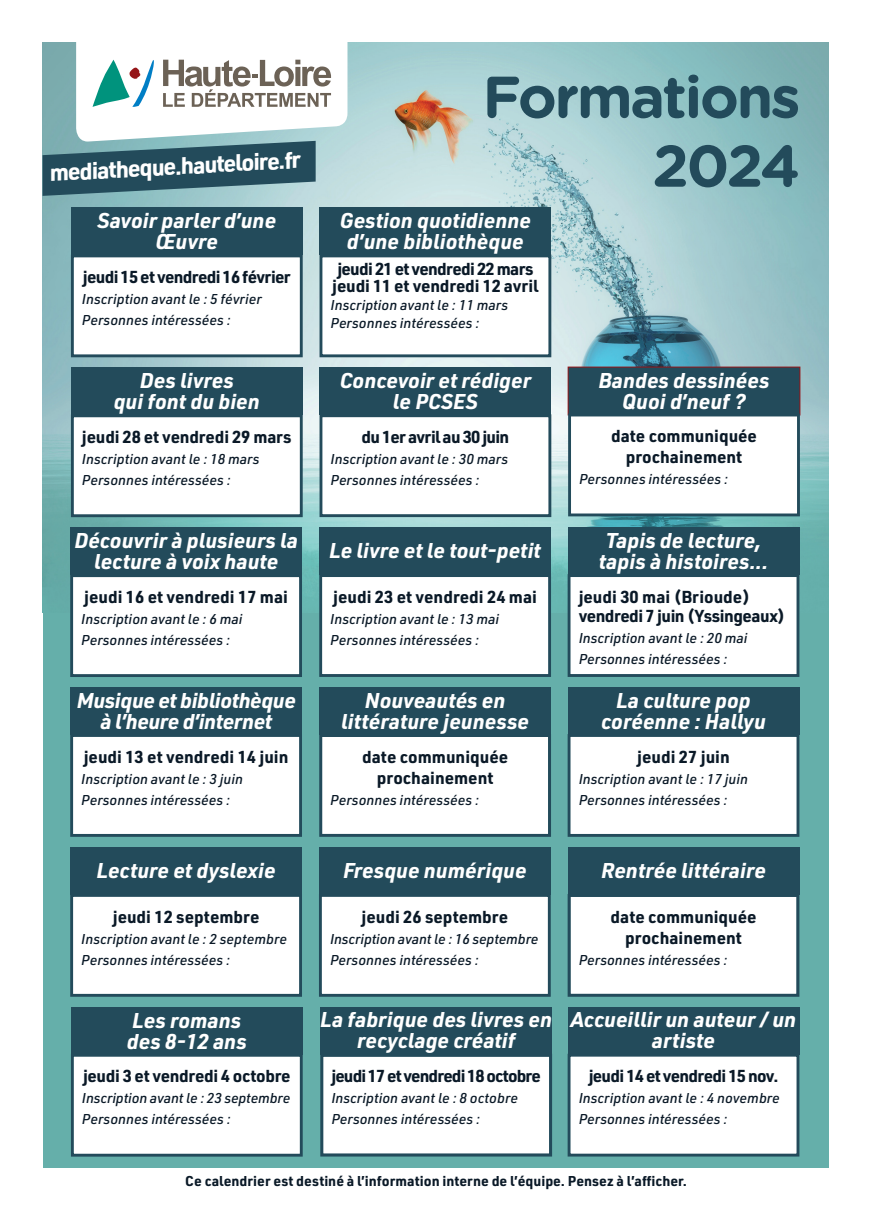
<style>
.page{position:relative;width:871px;height:1219px;background:#fff}
.page>*{position:absolute;margin:0;border:0;box-sizing:border-box;transform-origin:0 0}
.t1{font:700 58.8px/68.9px "Gotham Rounded";letter-spacing:-.04em;color:#234b5b;text-align:right}
.t2{font:700 23.3px "URWDIN";color:#fff}
.t3{font:italic 700 21px/21px "URWDIN";color:#fff;text-align:center}
.t4{font:italic 700 21px/21px "URWDIN";letter-spacing:-.02em;color:#fff;text-align:center}
.t5{font:700 17px/21px "URWDIN";color:#0a1927;text-align:center}
.t6{font:700 17px/17px "URWDIN";letter-spacing:-.02em;color:#0a1927}
.t7{font:700 17px "URWDIN";letter-spacing:-.04em;color:#0a1927}
.t8{font:700 17px/19px "URWDIN";letter-spacing:-.025em;color:#0a1927}
.t9{font:700 17px "URWDIN";letter-spacing:-.05em;color:#0a1927}
.t10{font:italic 500 14px/21px "URWDIN";color:#0a1927}
.t11{font:700 14px "URWDIN";color:#0a1927}
</style>
<div class="page">
<div style="left:43px;top:43px;width:785px;height:1125px;background:#65afaa"></div>
<img style="left:43px;top:43px;width:785px;height:569px">
<div style="left:71px;top:207px;width:231px;height:48px;background:#234b5b"></div>
<div style="left:72px;top:256px;width:229px;height:100px;background:#fff"></div>
<div style="left:71px;top:254px;width:231px;height:103px;border:3px solid #234b5b"></div>
<div style="left:71px;top:367px;width:231px;height:48px;background:#234b5b"></div>
<div style="left:72px;top:416px;width:229px;height:100px;background:#fff"></div>
<div style="left:71px;top:414px;width:231px;height:103px;border:3px solid #234b5b"></div>
<div style="left:319px;top:527px;width:232px;height:48px;background:#234b5b"></div>
<div style="left:72px;top:576px;width:228px;height:100px;background:#fff"></div>
<div style="left:70px;top:574px;width:232px;height:103px;border:3px solid #234b5b"></div>
<div style="left:567px;top:527px;width:232px;height:48px;background:#234b5b"></div>
<div style="left:569px;top:576px;width:228px;height:99px;background:#fff"></div>
<div style="left:567px;top:574px;width:232px;height:103px;border:3px solid #234b5b"></div>
<div style="left:319px;top:207px;width:232px;height:48px;background:#234b5b"></div>
<div style="left:321px;top:256px;width:228px;height:100px;background:#fff"></div>
<div style="left:319px;top:254px;width:232px;height:103px;border:3px solid #234b5b"></div>
<div style="left:567px;top:847px;width:232px;height:48px;background:#234b5b"></div>
<div style="left:571px;top:898px;width:224px;height:95px;background:#fff"></div>
<div style="left:567px;top:894px;width:232px;height:103px;border:3px solid #234b5b"></div>
<div style="left:321px;top:416px;width:228px;height:100px;background:#fff"></div>
<div style="left:319px;top:414px;width:232px;height:103px;border:3px solid #234b5b"></div>
<div style="left:70px;top:687px;width:232px;height:48px;background:#234b5b"></div>
<div style="left:320px;top:576px;width:229px;height:99px;background:#fff"></div>
<div style="left:319px;top:574px;width:232px;height:103px;border:3px solid #234b5b"></div>
<div style="left:72px;top:735px;width:228px;height:100px;background:#fff"></div>
<div style="left:70px;top:734px;width:232px;height:103px;border:3px solid #234b5b"></div>
<div style="left:319px;top:847px;width:231px;height:48px;background:#234b5b"></div>
<div style="left:320px;top:895px;width:229px;height:100px;background:#fff"></div>
<div style="left:319px;top:894px;width:231px;height:103px;border:3px solid #234b5b"></div>
<div style="left:568px;top:367px;width:231px;height:48px;background:#234b5b"></div>
<div style="left:567px;top:367px;width:233px;height:48px;border:1px solid #961619"></div>
<div style="left:569px;top:415px;width:229px;height:100px;background:#fff"></div>
<div style="left:568px;top:414px;width:231px;height:102px;border:3px solid #234b5b"></div>
<div style="left:319px;top:687px;width:232px;height:48px;background:#234b5b"></div>
<div style="left:323px;top:738px;width:224px;height:95px;background:#fff"></div>
<div style="left:319px;top:734px;width:232px;height:103px;border:3px solid #234b5b"></div>
<div style="left:567px;top:687px;width:232px;height:48px;background:#234b5b"></div>
<div style="left:569px;top:735px;width:228px;height:100px;background:#fff"></div>
<div style="left:567px;top:734px;width:232px;height:103px;border:3px solid #234b5b"></div>
<div style="left:70px;top:847px;width:232px;height:48px;background:#234b5b"></div>
<div style="left:72px;top:895px;width:228px;height:100px;background:#fff"></div>
<div style="left:70px;top:894px;width:232px;height:103px;border:3px solid #234b5b"></div>
<div style="left:71px;top:1007px;width:231px;height:47px;background:#234b5b"></div>
<div style="left:72px;top:1055px;width:229px;height:100px;background:#fff"></div>
<div style="left:71px;top:1054px;width:231px;height:103px;border:3px solid #234b5b"></div>
<svg style="left:43px;top:42px;width:304px;height:154px;background:#a2b8bc"></svg>
<div style="left:319px;top:367px;width:232px;height:48px;background:#234b5b"></div>
<div style="left:70px;top:527px;width:232px;height:48px;background:#234b5b"></div>
<div style="left:320px;top:1006px;width:232px;height:48px;background:#234b5b"></div>
<div style="left:324px;top:1058px;width:224px;height:94px;background:#fff"></div>
<div style="left:320px;top:1054px;width:232px;height:102px;border:3px solid #234b5b"></div>
<div style="left:569px;top:1055px;width:228px;height:100px;background:#fff"></div>
<div style="left:567px;top:1054px;width:232px;height:102px;border:3px solid #234b5b"></div>
<div style="left:567px;top:1006px;width:232px;height:48px;background:#234b5b"></div>
<h2 class="t2" style="left:48px;top:157px;width:253px;rotate:-3deg">mediatheque.hauteloire.fr</h2>
<h1 class="t1" style="left:482px;top:60px;width:319px">Formations<br>2024</h1>
<h3 class="t3" style="left:97px;top:209px;width:180px">Savoir parler d’une<br>Œuvre</h3>
<p class="t7" style="left:83px;top:265px;width:209px">jeudi 15 et vendredi 16 février</p>
<p class="t10" style="left:82px;top:288px;width:181px">Inscription avant le : 5 février<br>Personnes intéressées :</p>
<h3 class="t3" style="left:339px;top:209px;width:193px">Gestion quotidienne d’une bibliothèque</h3>
<p class="t6" style="left:332px;top:260px;width:208px">jeudi 21 et vendredi 22 mars jeudi 11 et vendredi 12 avril</p>
<p class="t10" style="left:330px;top:296px;width:179px;line-height:18px">Inscription avant le : 11 mars<br>Personnes intéressées :</p>
<h3 class="t3" style="left:114px;top:369px;width:148px">Des livres<br>qui font du bien</h3>
<p class="t5" style="left:82px;top:426px;width:211px">jeudi 28 et vendredi 29 mars</p>
<p class="t10" style="left:82px;top:448px;width:179px">Inscription avant le : 18 mars<br>Personnes intéressées :</p>
<h3 class="t3" style="left:339px;top:369px;width:193px">Concevoir et rédiger le PCSES</h3>
<p class="t7" style="left:361px;top:425px;width:149px">du 1er avril au 30 juin</p>
<p class="t10" style="left:330px;top:448px;width:179px">Inscription avant le : 30 mars<br>Personnes intéressées :</p>
<h3 class="t3" style="left:598px;top:369px;width:173px">Bandes dessinées<br>Quoi d’neuf ?</h3>
<p class="t5" style="left:611px;top:425px;width:147px">date communiquée prochainement</p>
<p class="t10" style="left:579px;top:468px;width:150px">Personnes intéressées :</p>
<h3 class="t3" style="left:74px;top:529px;width:225px">Découvrir à plusieurs la lecture à voix haute</h3>
<p class="t5" style="left:84px;top:586px;width:205px">jeudi 16 et vendredi 17 mai</p>
<p class="t10" style="left:81px;top:608px;width:163px">Inscription avant le : 6 mai<br>Personnes intéressées :</p>
<h3 class="t3" style="left:329px;top:540px;width:213px">Le livre et le tout-petit</h3>
<p class="t5" style="left:333px;top:585px;width:205px">jeudi 23 et vendredi 24 mai</p>
<p class="t10" style="left:330px;top:608px;width:170px">Inscription avant le : 13 mai<br>Personnes intéressées :</p>
<h3 class="t3" style="left:598px;top:529px;width:171px">Tapis de lecture, tapis à histoires...</h3>
<p class="t8" style="left:578px;top:586px;width:208px">jeudi 30 mai (Brioude) vendredi 7 juin (Yssingeaux)</p>
<p class="t10" style="left:578px;top:627px;width:170px">Inscription avant le : 20 mai<br>Personnes intéressées :</p>
<h3 class="t4" style="left:77px;top:689px;width:220px">Musique et bibliothèque à l’heure d’internet</h3>
<p class="t5" style="left:84px;top:745px;width:206px">jeudi 13 et vendredi 14 juin</p>
<p class="t10" style="left:81px;top:768px;width:163px">Inscription avant le : 3 juin<br>Personnes intéressées :</p>
<h3 class="t3" style="left:341px;top:689px;width:189px">Nouveautés en littérature jeunesse</h3>
<p class="t5" style="left:362px;top:745px;width:147px">date communiquée prochainement</p>
<p class="t10" style="left:330px;top:789px;width:150px">Personnes intéressées :</p>
<h3 class="t3" style="left:601px;top:689px;width:166px">La culture pop coréenne : Hallyu</h3>
<p class="t5" style="left:637px;top:745px;width:94px">jeudi 27 juin</p>
<p class="t10" style="left:578px;top:768px;width:171px">Inscription avant le : 17 juin<br>Personnes intéressées :</p>
<h3 class="t3" style="left:96px;top:859px;width:180px">Lecture et dyslexie</h3>
<p class="t5" style="left:113px;top:905px;width:148px">jeudi 12 septembre</p>
<p class="t10" style="left:81px;top:928px;width:207px">Inscription avant le : 2 septembre<br>Personnes intéressées :</p>
<h3 class="t3" style="left:127px;top:1009px;width:121px;text-align:left">Les romans des 8-12 ans</h3>
<p class="t6" style="left:83px;top:1067px;width:209px">jeudi 3 et vendredi 4 octobre</p>
<p class="t10" style="left:82px;top:1087px;width:210px">Inscription avant le : 23 septembre<br>Personnes intéressées :</p>
<h3 class="t3" style="left:343px;top:859px;width:185px">Fresque numérique</h3>
<p class="t5" style="left:361px;top:905px;width:148px">jeudi 26 septembre</p>
<p class="t10" style="left:330px;top:928px;width:210px">Inscription avant le : 16 septembre<br>Personnes intéressées :</p>
<h3 class="t3" style="left:600px;top:859px;width:166px">Rentrée littéraire</h3>
<p class="t5" style="left:610px;top:905px;width:147px">date communiquée prochainement</p>
<p class="t10" style="left:578px;top:949px;width:150px">Personnes intéressées :</p>
<h3 class="t3" style="left:320px;top:1009px;width:233px">La fabrique des livres en recyclage créatif</h3>
<p class="t9" style="left:331px;top:1065px;width:211px">jeudi 17 et vendredi 18 octobre</p>
<p class="t10" style="left:331px;top:1087px;width:188px">Inscription avant le : 8 octobre<br>Personnes intéressées :</p>
<h3 class="t3" style="left:570px;top:1009px;width:227px">Accueillir un auteur / un artiste</h3>
<p class="t7" style="left:588px;top:1065px;width:191px">jeudi 14 et vendredi 15 nov.</p>
<p class="t10" style="left:578px;top:1087px;width:203px">Inscription avant le : 4 novembre<br>Personnes intéressées :</p>
<p class="t11" style="left:185px;top:1171px;width:503px">Ce calendrier est destiné à l’information interne de l’équipe. Pensez à l’afficher.</p>
</div>
